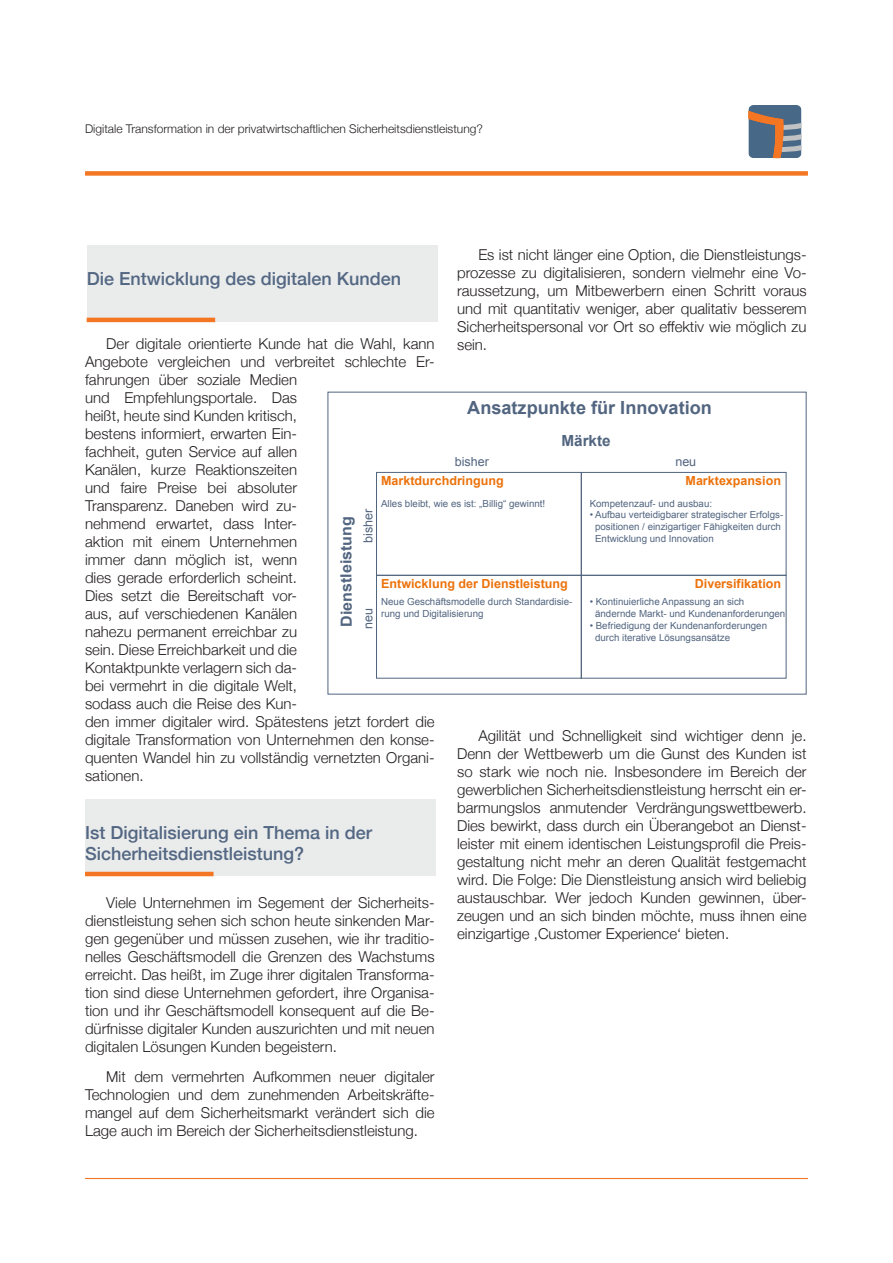
<style>
.page{position:relative;width:893px;height:1263px;background:#fff}
.page>*{position:absolute;margin:0;border:0;box-sizing:border-box;transform-origin:0 0}
.t1{font:700 18.15px "Arial";color:#526580}
.t2{font:500 18px/21.6px "Helvetica Neue";color:#536783}
.t3{font:700 15.3px "Arial";letter-spacing:-.005em;color:#526580;scale:1.05 1}
.t4{font:700 15.3px "Arial";letter-spacing:-.005em;color:#526580}
.t5{font:300 15px/18px "Helvetica Neue";color:#231f20;text-align:justify}
.t6{font:700 12.6px "Arial";color:#ec720b}
.t7{font:12.6px "Arial";color:#526580}
.t8{font:300 12px "Helvetica Neue";color:#231f20}
.t9{font:9.75px/11.7px "Arial";color:#526580}
</style>
<div class="page">
<div style="left:87px;top:245px;width:350px;height:77px;background:#eaebeb"></div>
<hr style="left:87px;top:318px;width:128px;height:4px;background:#f47623">
<div style="left:85px;top:799px;width:351px;height:77px;background:#eaebeb"></div>
<hr style="left:85px;top:872px;width:129px;height:4px;background:#f47623">
<hr style="left:85px;top:1178px;width:723px;height:1px;background:#f47723">
<div style="left:85px;top:171px;width:723px;height:5px;background:#f47723"></div>
<svg style="left:748px;top:105px;width:53px;height:53px;background:#77757b"></svg>
<div style="left:376px;top:472px;width:206px;height:104px;border:1px solid #52657f"></div>
<div style="left:581px;top:472px;width:205px;height:104px;border:1px solid #52657f"></div>
<div style="left:376px;top:575px;width:206px;height:103px;border:1px solid #52657f"></div>
<div style="left:581px;top:575px;width:205px;height:103px;border:1px solid #52657f"></div>
<p class="t8" style="left:85px;top:119px;width:399px">Digitale Transformation in der privatwirtschaftlichen Sicherheitsdienstleistung?</p>
<p class="t5" style="left:457px;top:244px;width:351px;text-indent:21px">Es ist nicht länger eine Option, die Dienstleistungs&shy;prozesse zu digitalisieren, sondern vielmehr eine Vo&shy;raussetzung, um Mitbewerbern einen Schritt voraus und mit quantitativ weniger, aber qualitativ besserem Sicherheitspersonal vor Ort so effektiv wie möglich zu sein.</p>
<p class="t2" style="left:87px;top:266px;width:316px">Die Entwicklung des digitalen Kunden</p>
<p class="t5" style="left:85px;top:334px;width:351px;text-align:left;text-indent:21px">Der digitale orientierte Kunde hat die Wahl, kann Angebote vergleichen und verbreitet schlechte Er&shy;fahrungen über soziale Medien<br>und Empfehlungsportale. Das<br>heißt, heute sind Kunden kritisch,<br>bestens informiert, erwarten Ein-<br>fachheit, guten Service auf allen<br>Kanälen, kurze Reaktionszeiten<br>und faire Preise bei absoluter<br>Transparenz. Daneben wird zu-<br>nehmend erwartet, dass Inter-<br>aktion mit einem Unternehmen<br>immer dann möglich ist, wenn<br>dies gerade erforderlich scheint.<br>Dies setzt die Bereitschaft vor-<br>aus, auf verschiedenen Kanälen<br>nahezu permanent erreichbar zu<br>sein. Diese Erreichbarkeit und die<br>Kontaktpunkte verlagern sich da-<br>bei vermehrt in die digitale Welt,<br>sodass auch die Reise des Kun-<br>den immer digitaler wird. Spätestens jetzt fordert die digitale Transformation von Unternehmen den konse&shy;quenten Wandel hin zu vollständig vernetzten Organi&shy;sationen.</p>
<p class="t1" style="left:467px;top:396px;width:246px">Ansatzpunkte für Innovation</p>
<p class="t4" style="left:561px;top:431px;width:51px">Märkte</p>
<p class="t7" style="left:455px;top:453px;width:36px">bisher</p>
<p class="t7" style="left:675px;top:453px;width:22px">neu</p>
<p class="t6" style="left:381px;top:472px;width:124px">Marktdurchdringung</p>
<p class="t6" style="left:686px;top:472px;width:97px">Marktexpansion</p>
<p class="t9" style="left:381px;top:497px;width:166px">Alles bleibt, wie es ist: „Billig“ gewinnt!</p>
<p class="t9" style="left:590px;top:497px;width:124px">Kompetenzauf- und ausbau:</p>
<p class="t9" style="left:595px;top:509px;width:190px;text-indent:-5px">• Aufbau verteidigbarer strategischer Erfolgs&shy;positionen / einzigartiger Fähigkeiten durch<br>Entwicklung und Innovation</p>
<p class="t7" style="left:360px;top:543px;width:36px;rotate:-90deg">bisher</p>
<p class="t3" style="left:336px;top:627px;width:107px;rotate:-90deg">Dienstleistung</p>
<p class="t6" style="left:381px;top:575px;width:188px">Entwicklung der Dienstleistung</p>
<p class="t6" style="left:695px;top:575px;width:88px">Diversifikation</p>
<p class="t9" style="left:381px;top:596px;width:193px">Neue Geschäftsmodelle durch Standardisie&shy;rung und Digitalisierung</p>
<p class="t9" style="left:595px;top:596px;width:192px;text-indent:-5px">• Kontinuierliche Anpassung an sich ändernde Markt- und Kundenanforderungen</p>
<p class="t9" style="left:595px;top:620px;width:174px;text-indent:-5px">• Befriedigung der Kundenanforderungen durch iterative Lösungsansätze</p>
<p class="t7" style="left:360px;top:629px;width:22px;rotate:-90deg">neu</p>
<p class="t5" style="left:457px;top:725px;width:351px;text-indent:21px">Agilität und Schnelligkeit sind wichtiger denn je.<br>Denn der Wettbewerb um die Gunst des Kunden ist so stark wie noch nie. Insbesondere im Bereich der gewerblichen Sicherheitsdienstleistung herrscht ein er&shy;barmungslos anmutender Verdrängungswettbewerb.<br>Dies bewirkt, dass durch ein Überangebot an Dienst&shy;leister mit einem identischen Leistungsprofil die Preis&shy;gestaltung nicht mehr an deren Qualität festgemacht wird. Die Folge: Die Dienstleistung ansich wird beliebig austauschbar. Wer jedoch Kunden gewinnen, über&shy;zeugen und an sich binden möchte, muss ihnen eine einzigartige ‚Customer Experience‘ bieten.</p>
<p class="t2" style="left:85px;top:820px;width:289px">Ist Digitalisierung ein Thema in der<br>Sicherheitsdienstleistung?</p>
<p class="t5" style="left:85px;top:892px;width:351px;text-indent:21px">Viele Unternehmen im Segement der Sicherheits&shy;dienstleistung sehen sich schon heute sinkenden Mar&shy;gen gegenüber und müssen zusehen, wie ihr traditio&shy;nelles Geschäftsmodell die Grenzen des Wachstums erreicht. Das heißt, im Zuge ihrer digitalen Transforma&shy;tion sind diese Unternehmen gefordert, ihre Organisa&shy;tion und ihr Geschäftsmodell konsequent auf die Be&shy;dürfnisse digitaler Kunden auszurichten und mit neuen digitalen Lösungen Kunden begeistern.</p>
<p class="t5" style="left:85px;top:1067px;width:351px;text-indent:21px">Mit dem vermehrten Aufkommen neuer digitaler Technologien und dem zunehmenden Arbeitskräfte&shy;mangel auf dem Sicherheitsmarkt verändert sich die Lage auch im Bereich der Sicherheitsdienstleistung.</p>
</div>
